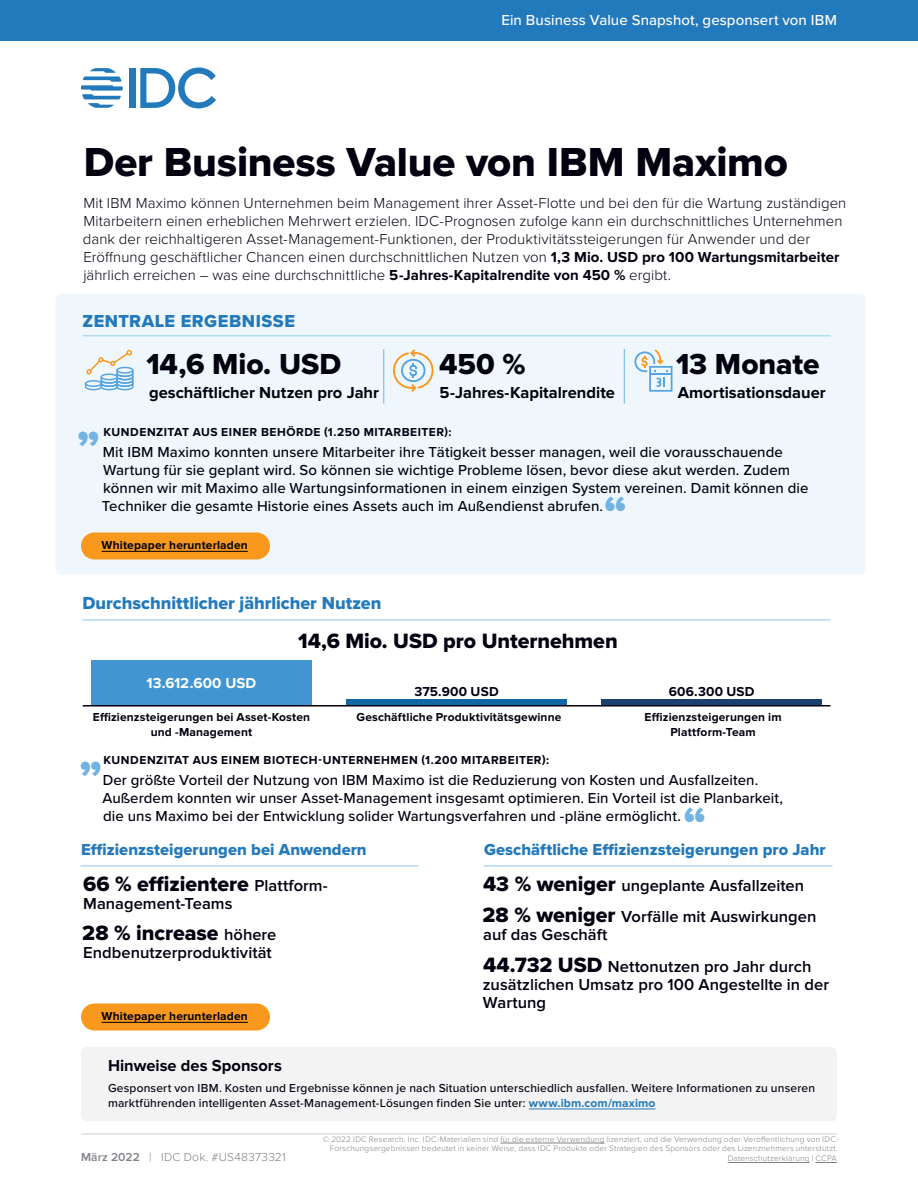
<style>
.page{position:relative;width:918px;height:1188px;background:#fff}
.page>*{position:absolute;margin:0;border:0;box-sizing:border-box;transform-origin:0 0}
.t1{font:42px "Proxima Nova Extrabld";letter-spacing:-.005em;color:#01010f}
.t2{font:900 42px "Proxima Nova";color:#71b3e2}
.t3{font:30px "Proxima Nova Extrabld";letter-spacing:-.005em;color:#01010f}
.t4{font:21.45px "Proxima Nova Extrabld";color:#01010f}
.t5{font:18px "Proxima Nova Extrabld";color:#2279bc}
.t6{font:18px "Proxima Nova Extrabld";letter-spacing:.03em;color:#2279bc}
.t7{font:600 16.5px/31.5px "Proxima Nova";color:#01010f}
.t8{font:700 16.5px "Proxima Nova";color:#01010f}
.t9{font:16.5px "Proxima Nova Extrabld";color:#2279bc}
.t10{font:500 15px/18px "Proxima Nova";letter-spacing:.005em;color:#01010f}
.t11{font:300 15px/18px "Proxima Nova";letter-spacing:.005em;color:#01010f}
.t12{font:500 15px "Proxima Nova";letter-spacing:.005em;color:#fff}
.t13{font:700 15px "Proxima Nova";letter-spacing:.005em;color:#fff}
.t14{font:700 13.5px "Proxima Nova";letter-spacing:.015em;color:#01010f}
.t15{font:500 12px/15px "Proxima Nova";letter-spacing:.015em;color:#01010f}
.t16{font:700 12px/14.4px "Proxima Nova";letter-spacing:.015em;color:#01010f;text-align:center}
.t17{font:700 12px "Proxima Nova";letter-spacing:.045em;color:#01010f}
.t18{font:300 12px "Proxima Nova";letter-spacing:.02em;color:#808087}
.t19{font:300 8.25px/9.8px "Proxima Nova";letter-spacing:.025em;color:#808087;text-align:right}
.s1{font-weight:700}
.s2{font-family:"Proxima Nova";font-weight:600;font-size:16.5px}
.s3{font-family:"Proxima Nova Extrabld";font-weight:400;font-size:21.45px}
.s4{font-weight:700;color:#2279bc}
.s5{font-weight:600}
</style>
<div class="page">
<div style="left:0;top:0;width:918px;height:40px;background:#2279bc"></div>
<div style="left:129px;top:68px;width:6px;height:40px;background:#2279bc"></div>
<svg style="left:140px;top:68px;width:76px;height:40px"></svg>
<svg style="left:81px;top:68px;width:42px;height:40px"></svg>
<hr style="left:500px;top:1143px;width:104px;height:1px;background:#808087">
<hr style="left:728px;top:1162px;width:82px;height:1px;background:#808087">
<svg style="left:816px;top:1162px;width:21px;height:1px"></svg>
<hr style="left:81px;top:1134px;width:756px;height:1px;background:#ccc">
<div style="left:55px;top:294px;width:811px;height:281px;background:#eff7fc;border-radius:5px"></div>
<hr style="left:484px;top:865px;width:348px;height:2px;background:#b2daf4">
<hr style="left:81px;top:865px;width:337px;height:2px;background:#b2daf4">
<hr style="left:82px;top:619px;width:749px;height:2px;background:#b2daf4">
<hr style="left:82px;top:335px;width:749px;height:1px;background:#b2daf4">
<svg style="left:393px;top:349px;width:40px;height:43px"></svg>
<svg style="left:634px;top:349px;width:38px;height:43px"></svg>
<div style="left:91px;top:660px;width:221px;height:45px;background:#4196d2"></div>
<div style="left:346px;top:699px;width:221px;height:6px;background:#1167a6"></div>
<div style="left:602px;top:699px;width:220px;height:6px;background:#1c3f72"></div>
<svg style="left:85px;top:350px;width:48px;height:40px"></svg>
<hr style="left:83px;top:705px;width:748px;height:2px;background:#01010f">
<hr style="left:384px;top:349px;width:1px;height:55px;background:#71b3e2">
<hr style="left:624px;top:349px;width:1px;height:55px;background:#71b3e2">
<div style="left:81px;top:1047px;width:756px;height:74px;background:#f3f3f3;border-radius:5px"></div>
<hr style="left:529px;top:1109px;width:127px;height:1px;background:#2279bc">
<div style="left:81px;top:532px;width:189px;height:28px;background:#f8981d;border-radius:14px"></div>
<hr style="left:102px;top:551px;width:146px;height:1px;background:#01010f">
<div style="left:81px;top:1004px;width:189px;height:26px;background:#f8981d;border-radius:14px"></div>
<hr style="left:102px;top:1022px;width:146px;height:1px;background:#01010f">
<p class="t12" style="left:501px;top:11px;width:337px">Ein Business Value Snapshot, gesponsert von IBM</p>
<h1 class="t1" style="left:84px;top:137px;width:706px">Der Business Value von IBM Maximo</h1>
<p class="t11" style="left:83px;top:193px;width:765px">Mit IBM Maximo können Unternehmen beim Management ihrer Asset-Flotte und bei den für die Wartung zuständigen Mitarbeitern einen erheblichen Mehrwert erzielen. IDC-Prognosen zufolge kann ein durchschnittliches Unternehmen dank der reichhaltigeren Asset-Management-Funktionen, der Produktivitätssteigerungen für Anwender und der Eröffnung geschäftlicher Chancen einen durchschnittlichen Nutzen von <span class="s1">1,3 Mio. USD pro 100 Wartungsmitarbeiter </span>jährlich erreichen – was eine durchschnittliche <span class="s1">5-Jahres-Kapitalrendite von 450 %</span> ergibt.</p>
<p class="t6" style="left:82px;top:310px;width:214px">ZENTRALE ERGEBNISSE</p>
<h2 class="t3" style="left:146px;top:346px;width:196px">14,6 Mio. USD</h2>
<p class="t8" style="left:149px;top:383px;width:232px">geschäftlicher Nutzen pro Jahr</p>
<h2 class="t3" style="left:439px;top:346px;width:88px">450 %</h2>
<p class="t8" style="left:440px;top:383px;width:177px">5-Jahres-Kapitalrendite</p>
<h2 class="t3" style="left:676px;top:346px;width:145px">13 Monate</h2>
<p class="t8" style="left:678px;top:383px;width:150px">Amortisationsdauer</p>
<p class="t17" style="left:104px;top:425px;width:349px">KUNDENZITAT AUS EINER BEHÖRDE (1.250 MITARBEITER):</p>
<p class="t10" style="left:102px;top:443px;width:708px">Mit IBM Maximo konnten unsere Mitarbeiter ihre Tätigkeit besser managen, weil die vorausschauende Wartung für sie geplant wird. So können sie wichtige Probleme lösen, bevor diese akut werden. Zudem können wir mit Maximo alle Wartungsinformationen in einem einzigen System vereinen. Damit können die Techniker die gesamte Historie eines Assets auch im Außendienst abrufen.</p>
<h1 class="t2" style="left:77px;top:395px;width:24px">„</h1>
<h1 class="t2" style="left:605px;top:480px;width:24px">“</h1>
<p class="t16" style="left:102px;top:538px;width:148px">Whitepaper herunterladen</p>
<p class="t5" style="left:82px;top:592px;width:300px">Durchschnittlicher jährlicher Nutzen</p>
<p class="t13" style="left:147px;top:674px;width:111px">13.612.600 USD</p>
<h3 class="t4" style="left:298px;top:628px;width:321px">14,6 Mio. USD pro Unternehmen</h3>
<p class="t14" style="left:414px;top:684px;width:86px">375.900 USD</p>
<p class="t14" style="left:669px;top:684px;width:87px">606.300 USD</p>
<p class="t16" style="left:93px;top:711px;width:219px">Effizienzsteigerungen bei Asset-Kosten und -Management</p>
<p class="t16" style="left:357px;top:711px;width:206px">Geschäftliche Produktivitätsgewinne</p>
<p class="t16" style="left:645px;top:711px;width:139px">Effizienzsteigerungen im<br>Plattform-Team</p>
<p class="t17" style="left:104px;top:753px;width:447px">KUNDENZITAT AUS EINEM BIOTECH-UNTERNEHMEN (1.200 MITARBEITER):</p>
<p class="t10" style="left:102px;top:771px;width:682px">Der größte Vorteil der Nutzung von IBM Maximo ist die Reduzierung von Kosten und Ausfallzeiten.<br>Außerdem konnten wir unser Asset-Management insgesamt optimieren. Ein Vorteil ist die Planbarkeit, die uns Maximo bei der Entwicklung solider Wartungsverfahren und -pläne ermöglicht.</p>
<p class="t9" style="left:81px;top:840px;width:287px">Effizienzsteigerungen bei Anwendern</p>
<p class="t9" style="left:484px;top:840px;width:343px">Geschäftliche Effizienzsteigerungen pro Jahr</p>
<h1 class="t2" style="left:79px;top:724px;width:24px">„</h1>
<h1 class="t2" style="left:684px;top:791px;width:24px">“</h1>
<h3 class="t4" style="left:83px;top:871px;width:246px">66 % effizientere <span class="s2">Plattform-</span></h3>
<p class="t7" style="left:83px;top:888px;width:151px">Management-Teams</p>
<h3 class="t4" style="left:82px;top:920px;width:196px">28 % increase <span class="s2">höhere</span></h3>
<p class="t7" style="left:83px;top:937px;width:190px">Endbenutzerproduktivität</p>
<p class="t16" style="left:102px;top:1009px;width:148px">Whitepaper herunterladen</p>
<p class="t7" style="left:483px;top:870px;width:335px"><span class="s3">43 % weniger</span> ungeplante Ausfallzeiten<br><span class="s3">28 % weniger</span> Vorfälle mit Auswirkungen</p>
<p class="t7" style="left:483px;top:919px;width:330px">auf das Geschäft<br><span class="s3">44.732 USD</span> Nettonutzen pro Jahr durch</p>
<p class="t7" style="left:483px;top:976px;width:348px;line-height:18px">zusätzlichen Umsatz pro 100 Angestellte in der<br>Wartung</p>
<p class="t8" style="left:108px;top:1056px;width:175px">Hinweise des Sponsors</p>
<p class="t15" style="left:108px;top:1081px;width:709px">Gesponsert von IBM. Kosten und Ergebnisse können je nach Situation unterschiedlich ausfallen. Weitere Informationen zu unseren marktführenden intelligenten Asset-Management-Lösungen finden Sie unter: <span class="s4">www.ibm.com/maximo</span></p>
<p class="t18" style="left:81px;top:1148px;width:206px"><span class="s5">März 2022</span> | IDC Dok. #US48373321</p>
<p class="t19" style="left:323px;top:1133px;width:517px">© 2022 IDC Research, Inc. IDC-Materialien sind für die externe Verwendung lizenziert, und die Verwendung oder Veröffentlichung von IDC-<br>Forschungsergebnissen bedeutet in keiner Weise, dass IDC Produkte oder Strategien des Sponsors oder des Lizenznehmers unterstützt.<br>Datenschutzerklärung | CCPA</p>
</div>
